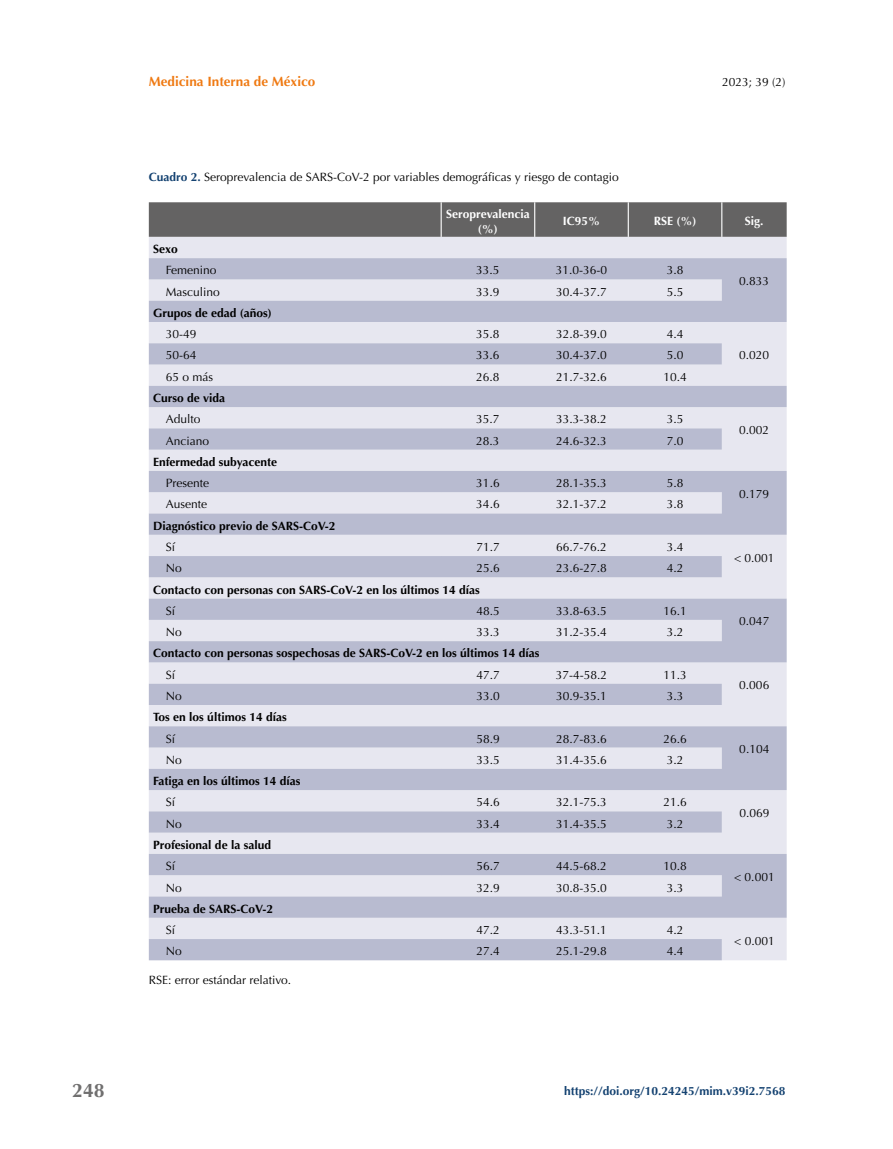
<style>
.page{position:relative;width:893px;height:1149px;background:#fff}
.page>*{position:absolute;margin:0;border:0;box-sizing:border-box;transform-origin:0 0}
.t1{font:700 19.5px "Optima";color:#706f6f}
.t2{font:700 13.5px "Optima";color:#ef7a13}
.t3{font:12px "Optima";color:#000}
.t4{font:700 12px "Optima";color:#000}
.t5{font:700 12px "Optima";color:#144271}
.t6{font:700 12px/15px "Optima";color:#fff;text-align:center}
.s1{font-weight:700;color:#144271}
</style>
<div class="page">
<div style="left:149px;top:202px;width:638px;height:35px;background:#646363"></div>
<div style="left:149px;top:237px;width:638px;height:21px;background:#e7e7f0"></div>
<svg style="left:149px;top:258px;width:638px;height:702px;background:#cfd0df"></svg>
<hr style="left:441px;top:202px;width:1px;height:35px;background:#fff">
<hr style="left:534px;top:202px;width:1px;height:35px;background:#fff">
<hr style="left:628px;top:202px;width:1px;height:35px;background:#fff">
<hr style="left:721px;top:202px;width:1px;height:35px;background:#fff">
<h1 class="t1" style="left:72px;top:1079px;width:34px">248</h1>
<p class="t2" style="left:149px;top:73px;width:168px">Medicina Interna de México</p>
<p class="t3" style="left:722px;top:75px;width:65px">2023; 39 (2)</p>
<p class="t3" style="left:149px;top:170px;width:472px"><span class="s1">Cuadro 2.</span> Seroprevalencia de SARS-CoV-2 por variables demográficas y riesgo de contagio</p>
<p class="t6" style="left:446px;top:206px;width:85px">Seroprevalencia (%)</p>
<p class="t6" style="left:563px;top:214px;width:39px">IC95%</p>
<p class="t6" style="left:654px;top:214px;width:44px">RSE (%)</p>
<p class="t6" style="left:745px;top:214px;width:20px">Sig.</p>
<p class="t4" style="left:153px;top:242px;width:26px">Sexo</p>
<p class="t3" style="left:166px;top:263px;width:52px">Femenino</p>
<p class="t3" style="left:476px;top:263px;width:25px">33.5</p>
<p class="t3" style="left:556px;top:263px;width:53px">31.0-36-0</p>
<p class="t3" style="left:667px;top:263px;width:18px">3.8</p>
<p class="t3" style="left:739px;top:274px;width:32px">0.833</p>
<p class="t3" style="left:166px;top:284px;width:56px">Masculino</p>
<p class="t3" style="left:476px;top:284px;width:25px">33.9</p>
<p class="t3" style="left:556px;top:284px;width:52px">30.4-37.7</p>
<p class="t3" style="left:667px;top:284px;width:18px">5.5</p>
<p class="t4" style="left:153px;top:306px;width:120px">Grupos de edad (años)</p>
<p class="t3" style="left:166px;top:327px;width:32px">30-49</p>
<p class="t3" style="left:476px;top:327px;width:25px">35.8</p>
<p class="t3" style="left:556px;top:327px;width:52px">32.8-39.0</p>
<p class="t3" style="left:667px;top:327px;width:18px">4.4</p>
<p class="t3" style="left:166px;top:348px;width:32px">50-64</p>
<p class="t3" style="left:476px;top:348px;width:25px">33.6</p>
<p class="t3" style="left:556px;top:348px;width:52px">30.4-37.0</p>
<p class="t3" style="left:667px;top:348px;width:18px">5.0</p>
<p class="t3" style="left:739px;top:348px;width:32px">0.020</p>
<p class="t3" style="left:166px;top:369px;width:49px">65 o más</p>
<p class="t3" style="left:476px;top:369px;width:25px">26.8</p>
<p class="t3" style="left:556px;top:369px;width:52px">21.7-32.6</p>
<p class="t3" style="left:663px;top:369px;width:25px">10.4</p>
<p class="t4" style="left:153px;top:391px;width:74px">Curso de vida</p>
<p class="t3" style="left:166px;top:412px;width:36px">Adulto</p>
<p class="t3" style="left:476px;top:412px;width:25px">35.7</p>
<p class="t3" style="left:556px;top:412px;width:52px">33.3-38.2</p>
<p class="t3" style="left:667px;top:412px;width:18px">3.5</p>
<p class="t3" style="left:739px;top:423px;width:32px">0.002</p>
<p class="t3" style="left:166px;top:433px;width:45px">Anciano</p>
<p class="t3" style="left:476px;top:433px;width:25px">28.3</p>
<p class="t3" style="left:556px;top:433px;width:52px">24.6-32.3</p>
<p class="t3" style="left:667px;top:433px;width:18px">7.0</p>
<p class="t4" style="left:153px;top:454px;width:125px">Enfermedad subyacente</p>
<p class="t3" style="left:166px;top:476px;width:45px">Presente</p>
<p class="t3" style="left:476px;top:476px;width:25px">31.6</p>
<p class="t3" style="left:556px;top:476px;width:52px">28.1-35.3</p>
<p class="t3" style="left:667px;top:476px;width:18px">5.8</p>
<p class="t3" style="left:739px;top:486px;width:32px">0.179</p>
<p class="t3" style="left:166px;top:497px;width:43px">Ausente</p>
<p class="t3" style="left:476px;top:497px;width:25px">34.6</p>
<p class="t3" style="left:556px;top:497px;width:52px">32.1-37.2</p>
<p class="t3" style="left:667px;top:497px;width:18px">3.8</p>
<p class="t4" style="left:153px;top:518px;width:184px">Diagnóstico previo de SARS-CoV-2</p>
<p class="t3" style="left:166px;top:540px;width:11px">Sí</p>
<p class="t3" style="left:476px;top:540px;width:25px">71.7</p>
<p class="t3" style="left:556px;top:540px;width:52px">66.7-76.2</p>
<p class="t3" style="left:667px;top:540px;width:18px">3.4</p>
<p class="t3" style="left:734px;top:550px;width:42px">&lt; 0.001</p>
<p class="t3" style="left:166px;top:561px;width:18px">No</p>
<p class="t3" style="left:476px;top:561px;width:25px">25.6</p>
<p class="t3" style="left:556px;top:561px;width:52px">23.6-27.8</p>
<p class="t3" style="left:667px;top:561px;width:18px">4.2</p>
<p class="t4" style="left:153px;top:582px;width:328px">Contacto con personas con SARS-CoV-2 en los últimos 14 días</p>
<p class="t3" style="left:166px;top:603px;width:11px">Sí</p>
<p class="t3" style="left:476px;top:603px;width:25px">48.5</p>
<p class="t3" style="left:556px;top:603px;width:52px">33.8-63.5</p>
<p class="t3" style="left:663px;top:603px;width:25px">16.1</p>
<p class="t3" style="left:739px;top:614px;width:32px">0.047</p>
<p class="t3" style="left:166px;top:625px;width:18px">No</p>
<p class="t3" style="left:476px;top:625px;width:25px">33.3</p>
<p class="t3" style="left:556px;top:625px;width:52px">31.2-35.4</p>
<p class="t3" style="left:667px;top:625px;width:18px">3.2</p>
<p class="t4" style="left:153px;top:646px;width:388px">Contacto con personas sospechosas de SARS-CoV-2 en los últimos 14 días</p>
<p class="t3" style="left:166px;top:667px;width:11px">Sí</p>
<p class="t3" style="left:476px;top:667px;width:25px">47.7</p>
<p class="t3" style="left:556px;top:667px;width:53px">37-4-58.2</p>
<p class="t3" style="left:663px;top:667px;width:25px">11.3</p>
<p class="t3" style="left:739px;top:678px;width:32px">0.006</p>
<p class="t3" style="left:166px;top:688px;width:18px">No</p>
<p class="t3" style="left:476px;top:688px;width:25px">33.0</p>
<p class="t3" style="left:556px;top:688px;width:52px">30.9-35.1</p>
<p class="t3" style="left:667px;top:688px;width:18px">3.3</p>
<p class="t4" style="left:153px;top:710px;width:135px">Tos en los últimos 14 días</p>
<p class="t3" style="left:166px;top:731px;width:11px">Sí</p>
<p class="t3" style="left:476px;top:731px;width:25px">58.9</p>
<p class="t3" style="left:556px;top:731px;width:52px">28.7-83.6</p>
<p class="t3" style="left:663px;top:731px;width:25px">26.6</p>
<p class="t3" style="left:739px;top:742px;width:32px">0.104</p>
<p class="t3" style="left:166px;top:752px;width:18px">No</p>
<p class="t3" style="left:476px;top:752px;width:25px">33.5</p>
<p class="t3" style="left:556px;top:752px;width:52px">31.4-35.6</p>
<p class="t3" style="left:667px;top:752px;width:18px">3.2</p>
<p class="t4" style="left:153px;top:773px;width:149px">Fatiga en los últimos 14 días</p>
<p class="t3" style="left:166px;top:795px;width:11px">Sí</p>
<p class="t3" style="left:476px;top:795px;width:25px">54.6</p>
<p class="t3" style="left:556px;top:795px;width:52px">32.1-75.3</p>
<p class="t3" style="left:663px;top:795px;width:25px">21.6</p>
<p class="t3" style="left:739px;top:805px;width:32px">0.069</p>
<p class="t3" style="left:166px;top:816px;width:18px">No</p>
<p class="t3" style="left:476px;top:816px;width:25px">33.4</p>
<p class="t3" style="left:556px;top:816px;width:52px">31.4-35.5</p>
<p class="t3" style="left:667px;top:816px;width:18px">3.2</p>
<p class="t4" style="left:153px;top:837px;width:119px">Profesional de la salud</p>
<p class="t3" style="left:166px;top:858px;width:11px">Sí</p>
<p class="t3" style="left:476px;top:858px;width:25px">56.7</p>
<p class="t3" style="left:556px;top:858px;width:52px">44.5-68.2</p>
<p class="t3" style="left:663px;top:858px;width:25px">10.8</p>
<p class="t3" style="left:734px;top:869px;width:42px">&lt; 0.001</p>
<p class="t3" style="left:166px;top:880px;width:18px">No</p>
<p class="t3" style="left:476px;top:880px;width:25px">32.9</p>
<p class="t3" style="left:556px;top:880px;width:52px">30.8-35.0</p>
<p class="t3" style="left:667px;top:880px;width:18px">3.3</p>
<p class="t4" style="left:153px;top:901px;width:121px">Prueba de SARS-CoV-2</p>
<p class="t3" style="left:166px;top:922px;width:11px">Sí</p>
<p class="t3" style="left:476px;top:922px;width:25px">47.2</p>
<p class="t3" style="left:556px;top:922px;width:52px">43.3-51.1</p>
<p class="t3" style="left:667px;top:922px;width:18px">4.2</p>
<p class="t3" style="left:734px;top:933px;width:42px">&lt; 0.001</p>
<p class="t3" style="left:166px;top:944px;width:18px">No</p>
<p class="t3" style="left:476px;top:944px;width:25px">27.4</p>
<p class="t3" style="left:556px;top:944px;width:52px">25.1-29.8</p>
<p class="t3" style="left:667px;top:944px;width:18px">4.4</p>
<p class="t3" style="left:149px;top:973px;width:144px">RSE: error estándar relativo.</p>
<p class="t5" style="left:564px;top:1083px;width:223px">https://doi.org/10.24245/mim.v39i2.7568</p>
</div>
